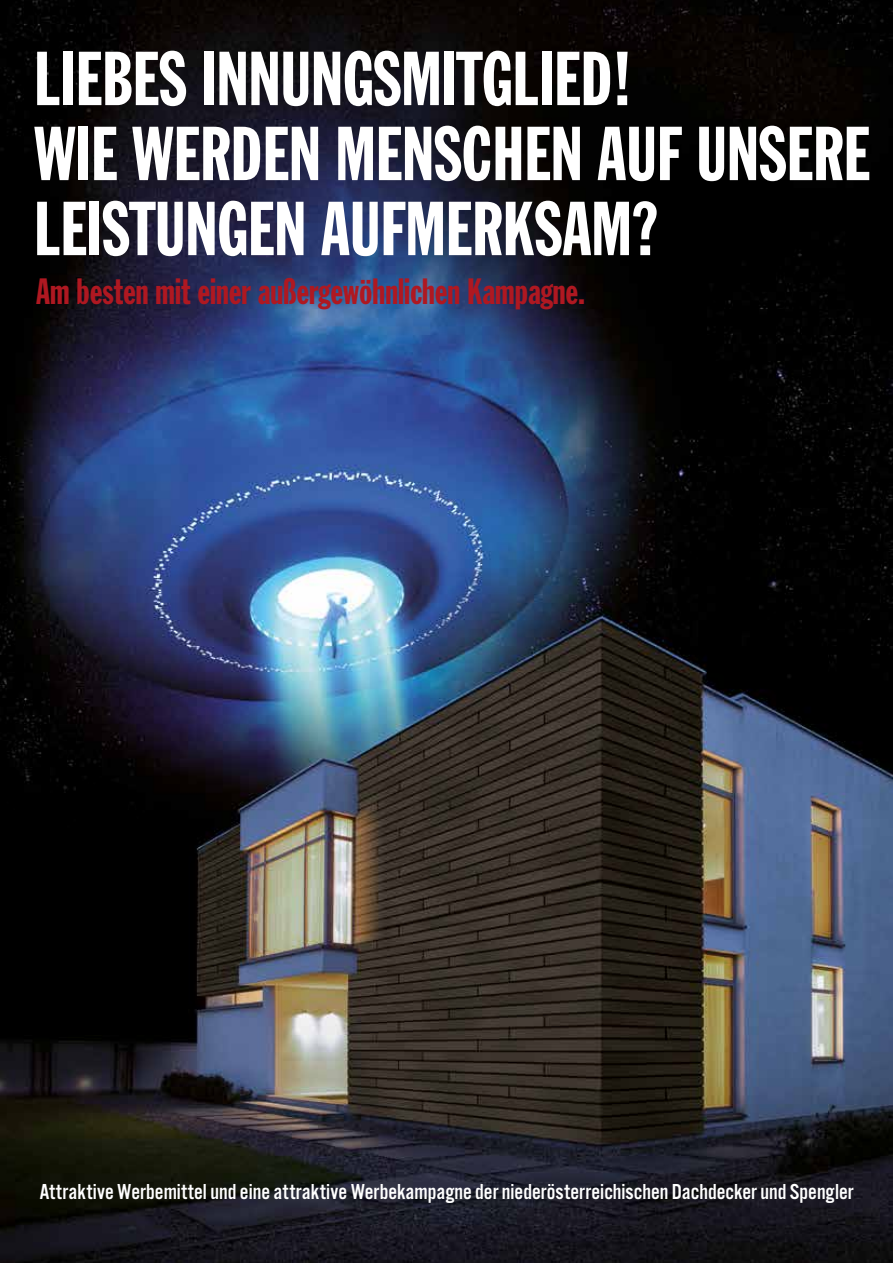
<style>
.page{position:relative;width:893px;height:1263px;background:#fff}
.page>*{position:absolute;margin:0;border:0;box-sizing:border-box;transform-origin:0 0}
.t1{font:75px/75px "Franklin Gothic Extra Cond";color:#fff}
.t2{font:36px "Franklin Gothic Extra Cond";color:#af1821}
.t3{font:22.5px "Alternate Got No 3 D";color:#fff}
</style>
<div class="page">
<img style="left:0;top:0;width:893px;height:1263px">
<h1 class="t1" style="left:34px;top:41px;width:837px">LIEBES INNUNGSMITGLIED!<br>WIE WERDEN MENSCHEN AUF UNSERE<br>LEISTUNGEN AUFMERKSAM?</h1>
<h2 class="t2" style="left:36px;top:272px;width:550px">Am besten mit einer außergewöhnlichen Kampagne.</h2>
<p class="t3" style="left:39px;top:1180px;width:816px">Attraktive Werbemittel und eine attraktive Werbekampagne der niederösterreichischen Dachdecker und Spengler</p>
</div>
